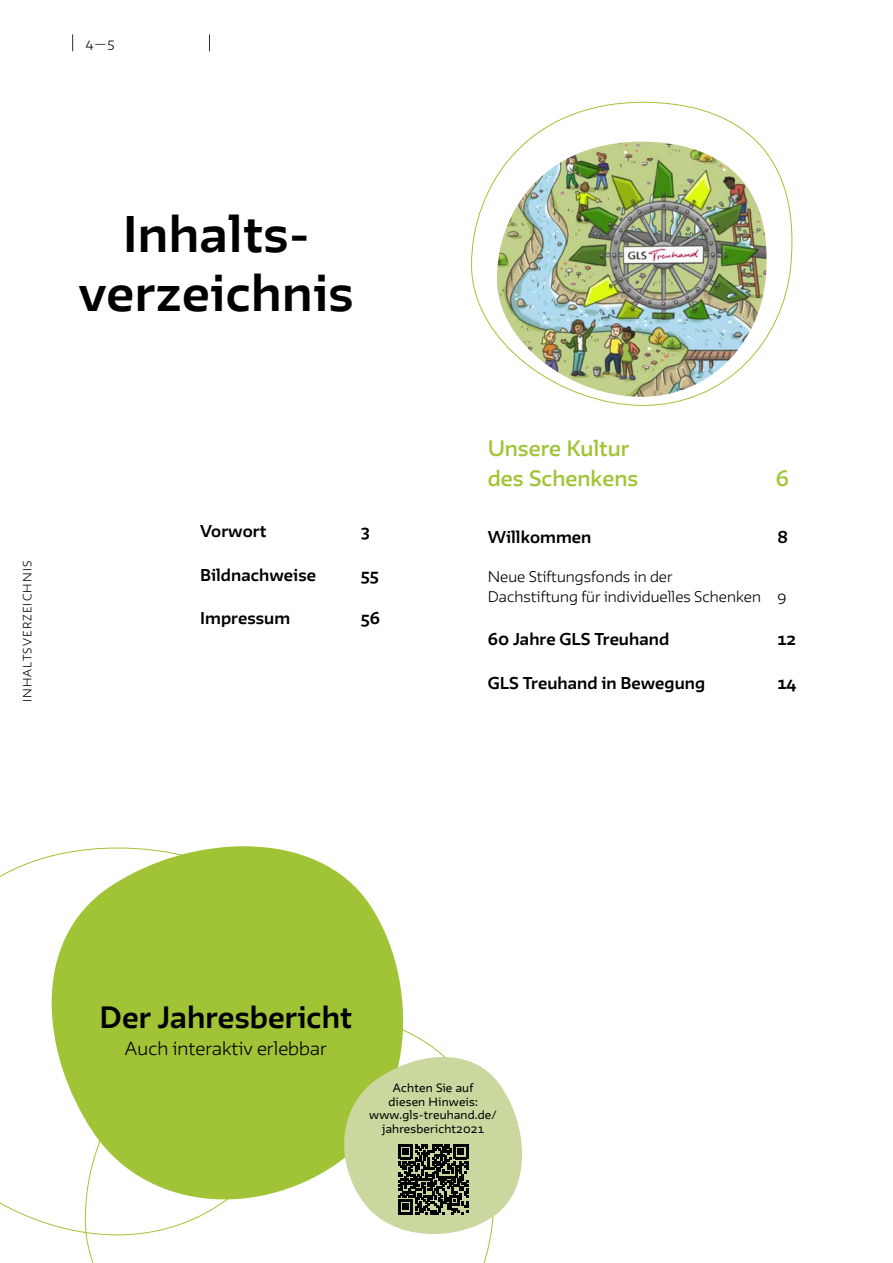
<style>
.page{position:relative;width:893px;height:1263px;background:#fff}
.page>*{position:absolute;margin:0;border:0;box-sizing:border-box;transform-origin:0 0}
.t1{font:700 45px/58.5px "GLS Irma";letter-spacing:.01em;color:#000;text-align:center}
.t2{font:700 27px "GLS Irma";letter-spacing:.005em;color:#000}
.t3{font:600 19.5px/30px "GLS Irma";color:#a1c436}
.t4{font:300 16.5px "GLS Irma";letter-spacing:.005em;color:#000}
.t5{font:700 15px "GLS Irma";letter-spacing:.005em;color:#000}
.t6{font:300 13.5px/19.5px "GLS Irma";letter-spacing:.005em;color:#000}
.t7{font:300 12px "GLS Irma";color:#000}
.t8{font:10.5px/13.5px "GLS Irma";letter-spacing:.02em;color:#000;text-align:center}
.t9{font:300 10.5px "GLS Irma";letter-spacing:.11em;color:#000}
</style>
<div class="page">
<svg style="left:471px;top:102px;width:322px;height:304px"></svg>
<img style="left:497px;top:142px;width:278px;height:255px">
<svg style="left:29px;top:846px;width:392px;height:373px;fill:#a1c436"></svg>
<svg style="left:334px;top:1044px;width:188px;height:199px"></svg>
<svg style="left:209px;top:35px;width:1px;height:16px"></svg>
<svg style="left:72px;top:35px;width:1px;height:16px"></svg>
<p class="t7" style="left:86px;top:35px;width:31px">4—5</p>
<h1 class="t1" style="left:79px;top:204px;width:276px">Inhalts&shy;verzeichnis</h1>
<p class="t9" style="left:20px;top:702px;width:143px;rotate:-90deg">INHALTSVERZEICHNIS</p>
<p class="t5" style="left:200px;top:521px;width:68px">Vorwort</p>
<p class="t5" style="left:361px;top:521px;width:11px">3</p>
<p class="t5" style="left:200px;top:565px;width:117px">Bildnachweise</p>
<p class="t5" style="left:361px;top:565px;width:20px">55</p>
<p class="t5" style="left:200px;top:608px;width:91px">Impressum</p>
<p class="t5" style="left:361px;top:608px;width:21px">56</p>
<h3 class="t3" style="left:488px;top:433px;width:152px">Unsere Kultur des Schenkens</h3>
<h3 class="t3" style="left:776px;top:463px;width:15px">6</h3>
<p class="t5" style="left:488px;top:527px;width:105px">Willkommen</p>
<p class="t5" style="left:777px;top:527px;width:12px">8</p>
<p class="t6" style="left:488px;top:567px;width:300px">Neue Stiftungsfonds in der<br>Dachstiftung für individuelles Schenken 9</p>
<p class="t5" style="left:488px;top:629px;width:183px">60 Jahre GLS Treuhand</p>
<p class="t5" style="left:777px;top:629px;width:20px">12</p>
<p class="t5" style="left:488px;top:673px;width:219px">GLS Treuhand in Bewegung</p>
<p class="t5" style="left:777px;top:673px;width:21px">14</p>
<h2 class="t2" style="left:100px;top:999px;width:254px">Der Jahresbericht</h2>
<p class="t4" style="left:125px;top:1037px;width:203px">Auch interaktiv erlebbar</p>
<p class="t8" style="left:369px;top:1081px;width:129px">Achten Sie auf<br>diesen Hinweis: www.gls-treuhand.de/ jahresbericht2021</p>
</div>
